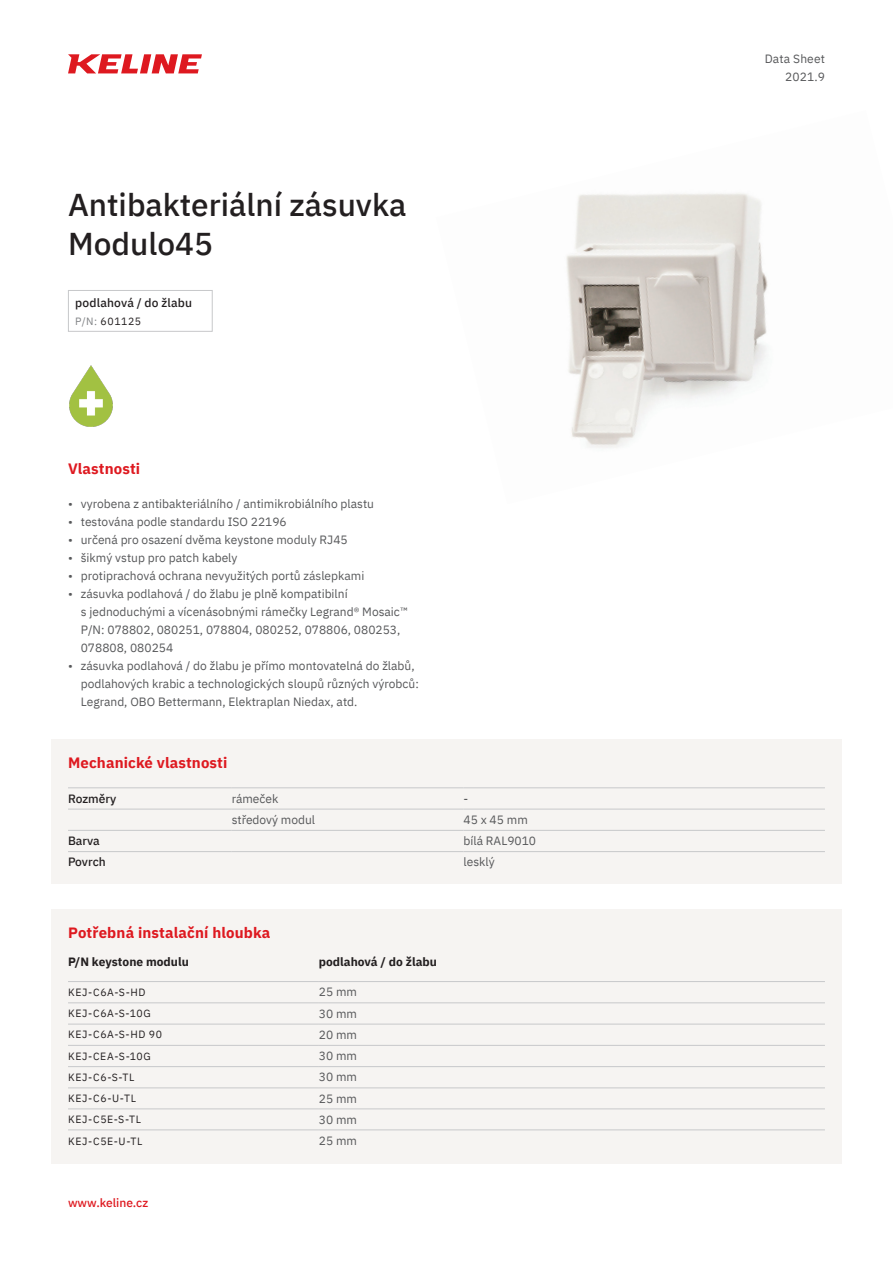
<style>
.page{position:relative;width:893px;height:1263px;background:#fff}
.page>*{position:absolute;margin:0;border:0;box-sizing:border-box;transform-origin:0 0}
.t1{font:500 31.5px/39px "IBM Plex Sans";color:#231f20}
.TAB_Category{font:700 15px "IBM Plex Sans";letter-spacing:.01em;color:#de1920}
.TAB_value{font:12px/18px "IBM Plex Sans";color:#57585a}
.TAB_Category-2{font:700 12px "IBM Plex Sans";color:#231f20}
.TAB_Category-3{font:500 12px "IBM Plex Sans";color:#231f20}
.Product_Code{font:500 12px "IBM Plex Sans";letter-spacing:.015em;color:#231f20}
.t2{font:500 12px "IBM Plex Sans";color:#de1920}
.TAB_Category-4{font:12px "IBM Plex Sans";color:#57585a}
.Product_Code-2{font:10.5px "IBM Plex Sans";letter-spacing:.065em;color:#231f20}
.s1{color:#808285}
</style>
<div class="page">
<div style="left:68px;top:290px;width:145px;height:42px;border:1px solid #c7c8ca"></div>
<div style="left:51px;top:739px;width:791px;height:145px;background:#f6f4f2"></div>
<hr style="left:68px;top:787px;width:164px;height:1px;background:#c7c8ca">
<hr style="left:232px;top:787px;width:231px;height:1px;background:#c7c8ca">
<hr style="left:463px;top:787px;width:362px;height:1px;background:#c7c8ca">
<hr style="left:68px;top:809px;width:164px;height:1px;background:#c7c8ca">
<hr style="left:232px;top:809px;width:231px;height:1px;background:#c7c8ca">
<hr style="left:463px;top:809px;width:362px;height:1px;background:#c7c8ca">
<hr style="left:68px;top:830px;width:164px;height:1px;background:#c7c8ca">
<hr style="left:232px;top:830px;width:231px;height:1px;background:#c7c8ca">
<hr style="left:463px;top:830px;width:362px;height:1px;background:#c7c8ca">
<hr style="left:68px;top:851px;width:164px;height:1px;background:#c7c8ca">
<hr style="left:232px;top:851px;width:231px;height:1px;background:#c7c8ca">
<hr style="left:463px;top:851px;width:362px;height:1px;background:#c7c8ca">
<svg style="left:68px;top:54px;width:134px;height:19px"></svg>
<div style="left:51px;top:909px;width:791px;height:255px;background:#f6f4f2"></div>
<hr style="left:68px;top:981px;width:251px;height:1px;background:#c7c8ca">
<hr style="left:319px;top:981px;width:506px;height:1px;background:#c7c8ca">
<hr style="left:68px;top:1002px;width:251px;height:1px;background:#c7c8ca">
<hr style="left:319px;top:1002px;width:506px;height:1px;background:#c7c8ca">
<hr style="left:68px;top:1024px;width:251px;height:1px;background:#c7c8ca">
<hr style="left:319px;top:1024px;width:506px;height:1px;background:#c7c8ca">
<hr style="left:68px;top:1045px;width:251px;height:1px;background:#c7c8ca">
<hr style="left:319px;top:1045px;width:506px;height:1px;background:#c7c8ca">
<hr style="left:68px;top:1066px;width:251px;height:1px;background:#c7c8ca">
<hr style="left:319px;top:1066px;width:506px;height:1px;background:#c7c8ca">
<hr style="left:68px;top:1087px;width:251px;height:1px;background:#c7c8ca">
<hr style="left:319px;top:1087px;width:506px;height:1px;background:#c7c8ca">
<img style="left:70px;top:365px;width:43px;height:62px">
<img style="left:566px;top:193px;width:202px;height:255px">
<hr style="left:68px;top:1108px;width:251px;height:1px;background:#c7c8ca">
<hr style="left:319px;top:1108px;width:506px;height:1px;background:#c7c8ca">
<hr style="left:68px;top:1129px;width:251px;height:1px;background:#c7c8ca">
<hr style="left:319px;top:1129px;width:506px;height:1px;background:#c7c8ca">
<h1 class="t1" style="left:68px;top:183px;width:340px">Antibakteriální zásuvka<br>Modulo45</h1>
<p class="Product_Code" style="left:75px;top:293px;width:118px">podlahová / do žlabu</p>
<p class="Product_Code-2" style="left:75px;top:313px;width:68px"><span class="s1">P/N:</span> 601125</p>
<h3 class="TAB_Category" style="left:68px;top:457px;width:74px">Vlastnosti</h3>
<p class="TAB_value" style="left:68px;top:494px;width:308px">• vyrobena z antibakteriálního / antimikrobiálního plastu</p>
<p class="TAB_value" style="left:68px;top:512px;width:220px">• testována podle standardu ISO 22196</p>
<p class="TAB_value" style="left:68px;top:530px;width:281px">• určená pro osazení dvěma keystone moduly RJ45</p>
<p class="TAB_value" style="left:68px;top:548px;width:171px">• šikmý vstup pro patch kabely</p>
<p class="TAB_value" style="left:68px;top:566px;width:298px">• protiprachová ochrana nevyužitých portů záslepkami</p>
<p class="TAB_value" style="left:81px;top:584px;width:329px;text-indent:-13px">• zásuvka podlahová / do žlabu je plně kompatibilní<br>s jednoduchými a vícenásobnými rámečky Legrand® Mosaic™ P/N: 078802, 080251, 078804, 080252, 078806, 080253, 078808, 080254</p>
<p class="TAB_value" style="left:81px;top:656px;width:340px;text-indent:-13px">• zásuvka podlahová / do žlabu je přímo montovatelná do žlabů, podlahových krabic a technologických sloupů různých výrobců:<br>Legrand, OBO Bettermann, Elektraplan Niedax, atd.</p>
<h3 class="TAB_Category" style="left:68px;top:751px;width:161px">Mechanické vlastnosti</h3>
<p class="TAB_Category-3" style="left:68px;top:789px;width:50px">Rozměry</p>
<p class="TAB_Category-4" style="left:232px;top:789px;width:48px">rámeček</p>
<p class="TAB_value" style="left:463px;top:788px;width:6px">-</p>
<p class="TAB_value" style="left:232px;top:810px;width:85px">středový modul</p>
<p class="TAB_value" style="left:463px;top:810px;width:66px">45 x 45 mm</p>
<p class="TAB_Category-3" style="left:68px;top:831px;width:33px">Barva</p>
<p class="TAB_value" style="left:463px;top:831px;width:74px">bílá RAL9010</p>
<p class="TAB_Category-3" style="left:68px;top:853px;width:39px">Povrch</p>
<p class="TAB_value" style="left:463px;top:852px;width:33px">lesklý</p>
<p class="TAB_Category" style="left:68px;top:921px;width:204px">Potřebná instalační hloubka</p>
<p class="TAB_Category-2" style="left:68px;top:952px;width:122px">P/N keystone modulu</p>
<p class="TAB_Category-2" style="left:319px;top:952px;width:120px">podlahová / do žlabu</p>
<p class="Product_Code-2" style="left:68px;top:984px;width:79px">KEJ-C6A-S-HD</p>
<p class="TAB_value" style="left:319px;top:982px;width:40px">25 mm</p>
<p class="Product_Code-2" style="left:68px;top:1005px;width:84px">KEJ-C6A-S-10G</p>
<p class="TAB_value" style="left:319px;top:1003px;width:40px">30 mm</p>
<p class="Product_Code-2" style="left:68px;top:1027px;width:96px">KEJ-C6A-S-HD 90</p>
<p class="TAB_value" style="left:319px;top:1025px;width:40px">20 mm</p>
<p class="Product_Code-2" style="left:68px;top:1048px;width:84px">KEJ-CEA-S-10G</p>
<p class="TAB_value" style="left:319px;top:1046px;width:40px">30 mm</p>
<p class="Product_Code-2" style="left:68px;top:1069px;width:68px">KEJ-C6-S-TL</p>
<p class="TAB_value" style="left:319px;top:1067px;width:40px">30 mm</p>
<p class="Product_Code-2" style="left:68px;top:1090px;width:69px">KEJ-C6-U-TL</p>
<p class="TAB_value" style="left:319px;top:1088px;width:40px">25 mm</p>
<p class="Product_Code-2" style="left:68px;top:1112px;width:74px">KEJ-C5E-S-TL</p>
<p class="TAB_value" style="left:319px;top:1110px;width:40px">30 mm</p>
<p class="Product_Code-2" style="left:68px;top:1133px;width:76px">KEJ-C5E-U-TL</p>
<p class="TAB_value" style="left:319px;top:1131px;width:40px">25 mm</p>
<p class="t2" style="left:68px;top:1193px;width:82px">www.keline.cz</p>
<p class="TAB_value" style="left:765px;top:49px;width:62px">Data Sheet</p>
<p class="TAB_value" style="left:785px;top:67px;width:41px">2021.9</p>
</div>
